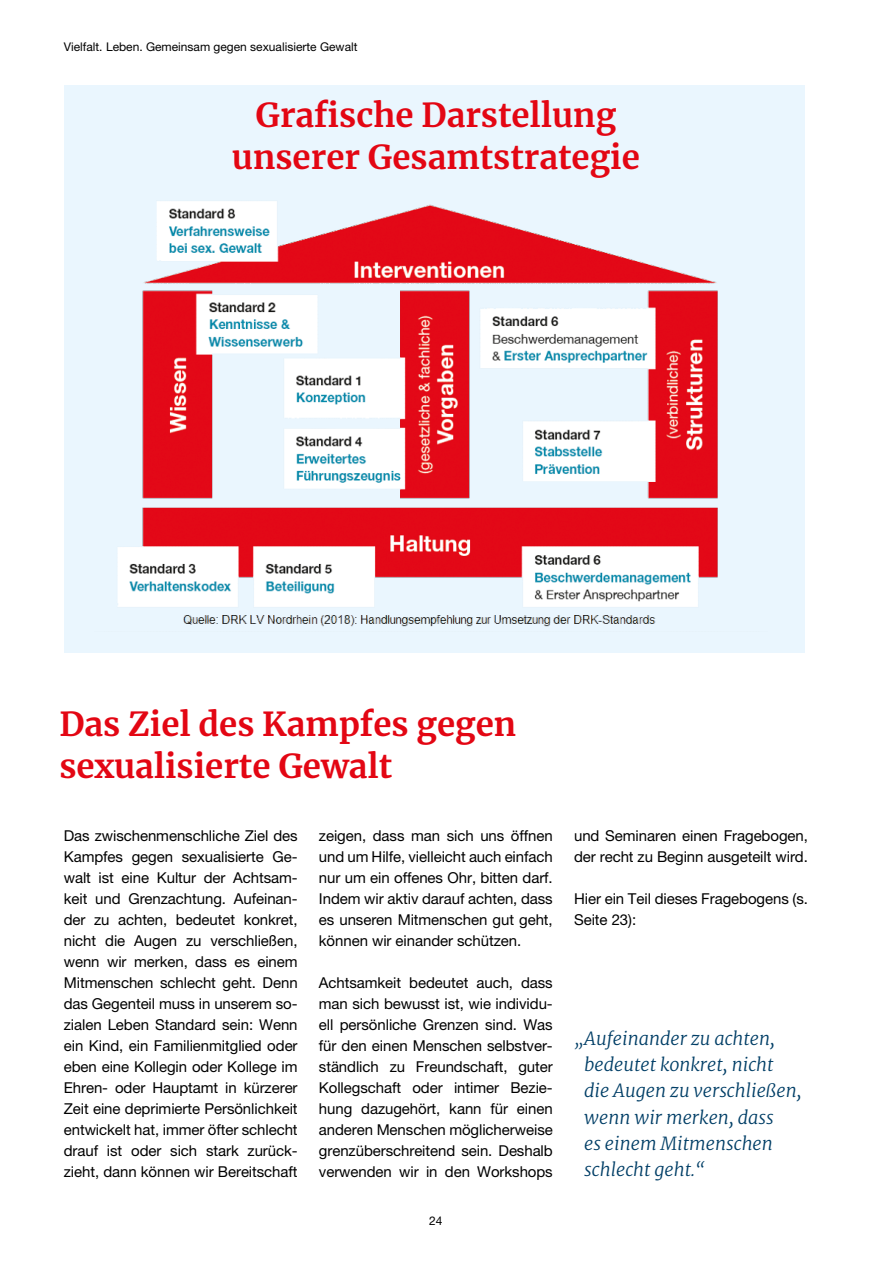
<style>
.page{position:relative;width:893px;height:1263px;background:#fff}
.page>*{position:absolute;margin:0;border:0;box-sizing:border-box;transform-origin:0 0}
.t1{font:700 33px/42px "Merriweather";color:#e30613;text-align:center}
.t2{font:italic 300 18px/26.2px "Merriweather";color:#003e66}
.t3{font:15px/21px "Helvetica Neue";letter-spacing:-.005em;color:#000;text-align:justify}
.t4{font:12px "Helvetica Neue";color:#000}
</style>
<div class="page">
<div style="left:64px;top:85px;width:740px;height:567px;background:#eaf6fe"></div>
<img style="left:118px;top:201px;width:600px;height:426px">
<p class="t4" style="left:64px;top:40px;width:295px">Vielfalt. Leben. Gemeinsam gegen sexualisierte Gewalt</p>
<h1 class="t1" style="left:232px;top:91px;width:409px">Grafische Darstellung unserer Gesamtstrategie</h1>
<h1 class="t1" style="left:60px;top:700px;width:458px;text-align:left">Das Ziel des Kampfes gegen sexualisierte Gewalt</h1>
<p class="t3" style="left:64px;top:825px;width:235px">Das zwischenmenschliche Ziel des Kampfes gegen sexualisierte Ge&shy;walt ist eine Kultur der Achtsam&shy;keit und Grenzachtung. Aufeinan&shy;der zu achten, bedeutet konkret, nicht die Augen zu verschließen, wenn wir merken, dass es einem Mitmenschen schlecht geht. Denn das Gegenteil muss in unserem so&shy;zialen Leben Standard sein: Wenn ein Kind, ein Familienmitglied oder eben eine Kollegin oder Kollege im Ehren- oder Hauptamt in kürzerer Zeit eine deprimierte Persönlichkeit entwickelt hat, immer öfter schlecht drauf ist oder sich stark zurück&shy;zieht, dann können wir Bereitschaft</p>
<p class="t3" style="left:319px;top:825px;width:235px">zeigen, dass man sich uns öffnen und um Hilfe, vielleicht auch einfach nur um ein offenes Ohr, bitten darf.<br>Indem wir aktiv darauf achten, dass es unseren Mitmenschen gut geht, können wir einander schützen.</p>
<p class="t3" style="left:319px;top:972px;width:235px">Achtsamkeit bedeutet auch, dass man sich bewusst ist, wie individu&shy;ell persönliche Grenzen sind. Was für den einen Menschen selbstver&shy;ständlich zu Freundschaft, guter Kollegschaft oder intimer Bezie&shy;hung dazugehört, kann für einen anderen Menschen möglicherweise grenzüberschreitend sein. Deshalb verwenden wir in den Workshops</p>
<p class="t4" style="left:429px;top:1213px;width:15px">24</p>
<p class="t3" style="left:574px;top:825px;width:235px">und Seminaren einen Fragebogen, der recht zu Beginn ausgeteilt wird.</p>
<p class="t3" style="left:574px;top:888px;width:235px">Hier ein Teil dieses Fragebogens (s.<br>Seite 23):</p>
<p class="t2" style="left:584px;top:1024px;width:219px;text-indent:-10px">„Aufeinander zu achten, bedeutet konkret, nicht die Augen zu verschließen, wenn wir merken, dass<br>es einem Mitmenschen schlecht geht.“</p>
</div>
